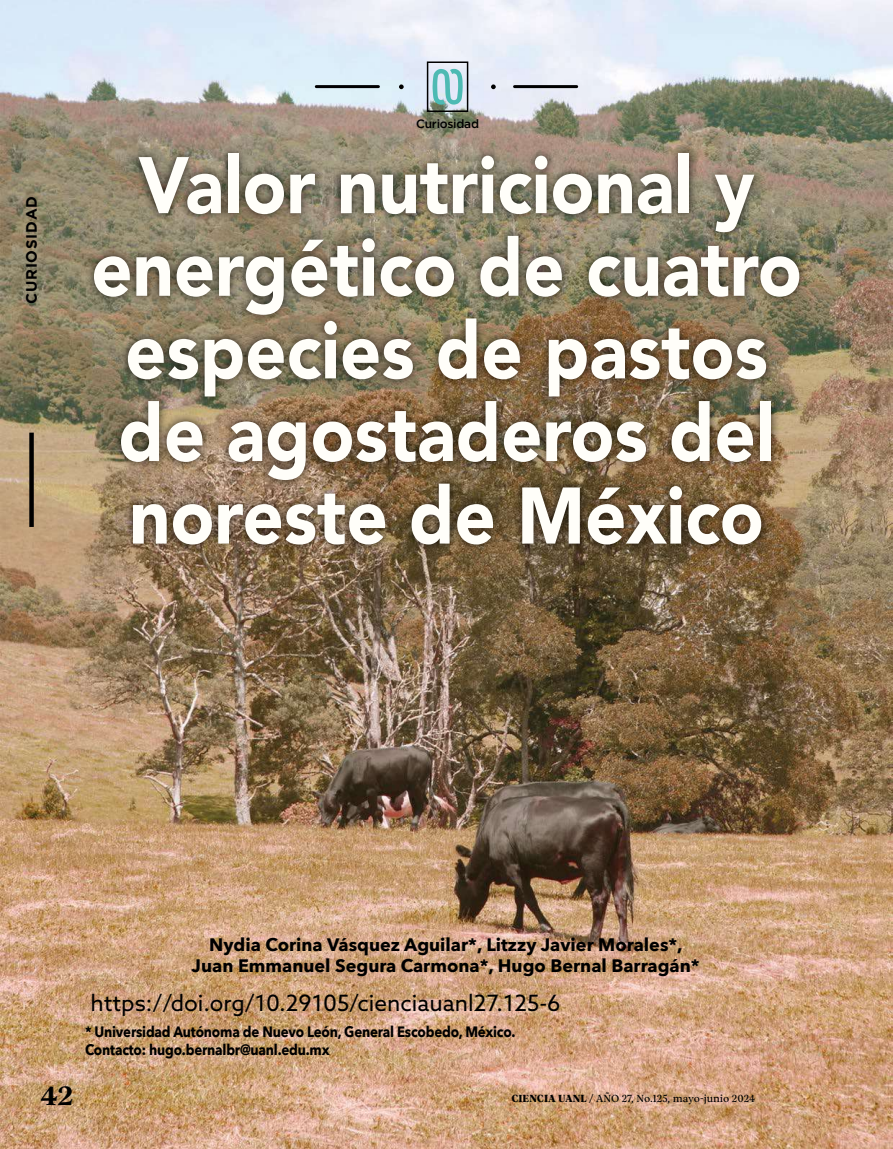
<style>
.page{position:relative;width:893px;height:1149px;background:#fff}
.page>*{position:absolute;margin:0;border:0;box-sizing:border-box;transform-origin:0 0}
.t1{font:900 79.2px/82.5px "Avenir";color:#fffef9;text-align:center;scale:.91 1}
.t2{font:700 27px "TRY Vesterbro";color:#000;scale:1.1 1}
.t3{font:22.5px "Azo Sans";color:#000}
.t4{font:700 18px/21.6px "Avenir Next";color:#000;text-align:center}
.t5{font:700 15px/18px "Avenir Next";letter-spacing:-.015em;color:#000;scale:.89 1}
.t6{font:700 15px "Gotham";letter-spacing:.05em;color:#000}
.t7{font:500 12px "Gotham";letter-spacing:-.02em;color:#000}
.t8{font:10.5px "TRY Vesterbro";color:#000}
.s1{font-weight:800}
</style>
<div class="page">
<img style="left:0;top:0;width:893px;height:1148px">
<div style="left:29px;top:432px;width:5px;height:95px;background:#000"></div>
<svg style="left:433px;top:69px;width:30px;height:36px"></svg>
<hr style="left:515px;top:85px;width:62px;height:3px;background:#000">
<hr style="left:316px;top:85px;width:62px;height:3px;background:#000">
<svg style="left:491px;top:84px;width:5px;height:5px"></svg>
<svg style="left:399px;top:84px;width:5px;height:5px"></svg>
<div style="left:427px;top:61px;width:41px;height:51px;border:2px solid #000"></div>
<div style="left:85px;top:144px;width:723px;height:409px;background:#000;opacity:.75"></div>
<p class="t6" style="left:23px;top:304px;width:109px;rotate:-90deg">CURIOSIDAD</p>
<p class="t7" style="left:416px;top:116px;width:64px">Curiosidad</p>
<h1 class="t1" style="left:91px;top:142px;width:782px">Valor nutricional y energético de cuatro especies de pastos de agostaderos del noreste de México</h1>
<h2 class="t2" style="left:40px;top:1077px;width:32px">42</h2>
<p class="t4" style="left:192px;top:933px;width:509px">Nydia Corina Vásquez Aguilar*, Litzzy Javier Morales*,<br>Juan Emmanuel Segura Carmona*, Hugo Bernal Barragán*</p>
<p class="t3" style="left:90px;top:987px;width:472px">https://doi.org/10.29105/cienciauanl27.125-6</p>
<p class="t5" style="left:85px;top:1022px;width:485px">* Universidad Autónoma de Nuevo León, General Escobedo, México.<br>Contacto: hugo.bernalbr@uanl.edu.mx</p>
<p class="t8" style="left:511px;top:1091px;width:245px"><span class="s1">CIENCIA UANL /</span> AÑO 27, No.125, mayo-junio 2024</p>
</div>
